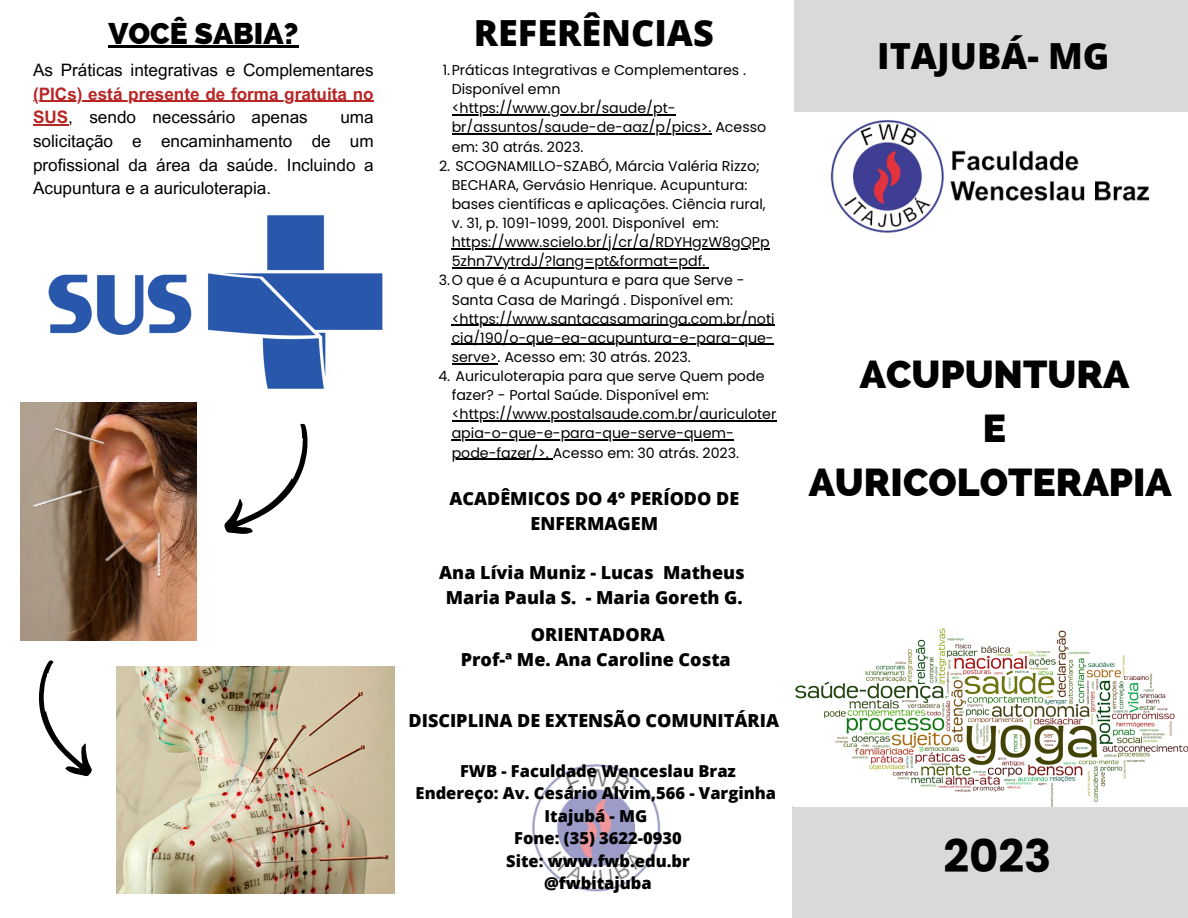
<style>
.page{position:relative;width:1188px;height:918px;background:#fff}
.page>*{position:absolute;margin:0;border:0;box-sizing:border-box;transform-origin:0 0}
.t1{font:700 45px "Poppins";color:#000}
.t2{font:800 39px "Raleway";color:#000}
.t3{font:800 36px "Open Sans";color:#000}
.t4{font:800 30px "Raleway";color:#000}
.t5{font:800 18px/24.8px "Open Sans";color:#000;text-align:center}
.t6{font:17.1px/23.5px "Arial MT Pro";color:#000;text-align:justify}
.t7{font:700 17.1px/23.5px "Arial MT Pro";color:#b82626}
.t8{font:800 16.5px "Open Sans";color:#000}
.t9{font:14.25px/19.2px "Poppins";color:#000}
.s1{font-weight:400;color:#000}
</style>
<div class="page">
<div style="left:792px;top:806px;width:396px;height:112px;background:#d9d9d9"></div>
<img style="left:532px;top:764px;width:129px;height:128px">
<div style="left:794px;top:0;width:394px;height:112px;background:#d9d9d9"></div>
<img style="left:830px;top:120px;width:320px;height:113px">
<img style="left:795px;top:629px;width:393px;height:177px">
<img style="left:48px;top:215px;width:335px;height:174px">
<img style="left:21px;top:403px;width:175px;height:237px">
<img style="left:116px;top:666px;width:278px;height:227px">
<svg style="left:39px;top:660px;width:53px;height:117px"></svg>
<hr style="left:452px;top:114px;width:224px;height:2px;background:#000">
<hr style="left:452px;top:134px;width:260px;height:1px;background:#000">
<hr style="left:452px;top:248px;width:318px;height:1px;background:#000">
<hr style="left:452px;top:267px;width:253px;height:2px;background:#000">
<hr style="left:452px;top:325px;width:323px;height:1px;background:#000">
<hr style="left:452px;top:344px;width:322px;height:1px;background:#000">
<hr style="left:452px;top:363px;width:46px;height:1px;background:#000">
<hr style="left:452px;top:420px;width:324px;height:2px;background:#000">
<hr style="left:452px;top:440px;width:282px;height:1px;background:#000">
<hr style="left:452px;top:459px;width:101px;height:1px;background:#000">
<hr style="left:108px;top:46px;width:190px;height:2px;background:#000">
<hr style="left:33px;top:101px;width:341px;height:1px;background:#b82626">
<hr style="left:33px;top:124px;width:35px;height:2px;background:#b82626">
<svg style="left:224px;top:423px;width:84px;height:111px"></svg>
<p class="t4" style="left:108px;top:15px;width:192px">VOCÊ SABIA?</p>
<p class="t6" style="left:33px;top:61px;width:342px">As Práticas integrativas e Complementares</p>
<p class="t7" style="left:33px;top:84px;width:342px">(PICs) está presente de forma gratuita no<br>SUS<span class="s1">, sendo necessário apenas</span></p>
<p class="t6" style="left:33px;top:108px;width:342px;text-indent:307px">uma solicitação e encaminhamento de um profissional da área da saúde. Incluindo a Acupuntura e a auriculoterapia.</p>
<p class="t3" style="left:474px;top:8px;width:242px">REFERÊNCIAS</p>
<p class="t9" style="left:452px;top:60px;width:316px;text-indent:-9px">1.Práticas Integrativas e Complementares .<br>Disponível emn &lt;https://www.gov.br/saude/pt&shy;br/assuntos/saude-de-aaz/p/pics&gt;. Acesso em: 30 atrás. 2023.</p>
<p class="t9" style="left:452px;top:156px;width:320px;text-indent:-13px">2. SCOGNAMILLO-SZABÓ, Márcia Valéria Rizzo; BECHARA, Gervásio Henrique. Acupuntura: bases científicas e aplicações. Ciência rural, v. 31, p. 1091-1099, 2001. Disponível em: https://www.scielo.br/j/cr/a/RDYHgzW8gQPp 5zhn7VytrdJ/?lang=pt&amp;format=pdf.</p>
<p class="t9" style="left:452px;top:271px;width:325px;text-indent:-13px">3.O que é a Acupuntura e para que Serve - Santa Casa de Maringá . Disponível em: &lt;https://www.santacasamaringa.com.br/noti cia/190/o-que-ea-acupuntura-e-para-que&shy;serve&gt;. Acesso em: 30 atrás. 2023.</p>
<p class="t9" style="left:452px;top:366px;width:326px;text-indent:-13px">4. Auriculoterapia para que serve Quem pode fazer? - Portal Saúde. Disponível em: &lt;https://www.postalsaude.com.br/auriculoter apia-o-que-e-para-que-serve-quem&shy;pode-fazer/&gt;. Acesso em: 30 atrás. 2023.</p>
<p class="t5" style="left:449px;top:486px;width:291px">ACADÊMICOS DO 4° PERÍODO DE<br>ENFERMAGEM</p>
<p class="t5" style="left:439px;top:560px;width:307px">Ana Lívia Muniz - Lucas Matheus</p>
<p class="t5" style="left:446px;top:585px;width:298px">Maria Paula S. - Maria Goreth G.</p>
<p class="t5" style="left:531px;top:621px;width:136px">ORIENTADORA</p>
<p class="t5" style="left:461px;top:646px;width:272px">Prof-ª Me. Ana Caroline Costa</p>
<p class="t5" style="left:409px;top:708px;width:372px">DISCIPLINA DE EXTENSÃO COMUNITÁRIA</p>
<p class="t8" style="left:460px;top:759px;width:277px">FWB - Faculdade Wenceslau Braz</p>
<p class="t8" style="left:416px;top:782px;width:362px">Endereço: Av. Cesário Alvim,566 - Varginha</p>
<p class="t8" style="left:544px;top:804px;width:104px">Itajubá - MG</p>
<p class="t8" style="left:514px;top:827px;width:169px">Fone: (35) 3622-0930</p>
<p class="t8" style="left:506px;top:849px;width:185px">Site: www.fwb.edu.br</p>
<p class="t8" style="left:544px;top:872px;width:109px">@fwbitajuba</p>
<p class="t3" style="left:877px;top:30px;width:234px">ITAJUBÁ- MG</p>
<p class="t2" style="left:860px;top:352px;width:271px">ACUPUNTURA</p>
<p class="t2" style="left:983px;top:406px;width:25px">E</p>
<p class="t2" style="left:809px;top:460px;width:364px">AURICOLOTERAPIA</p>
<p class="t1" style="left:944px;top:824px;width:109px">2023</p>
</div>
